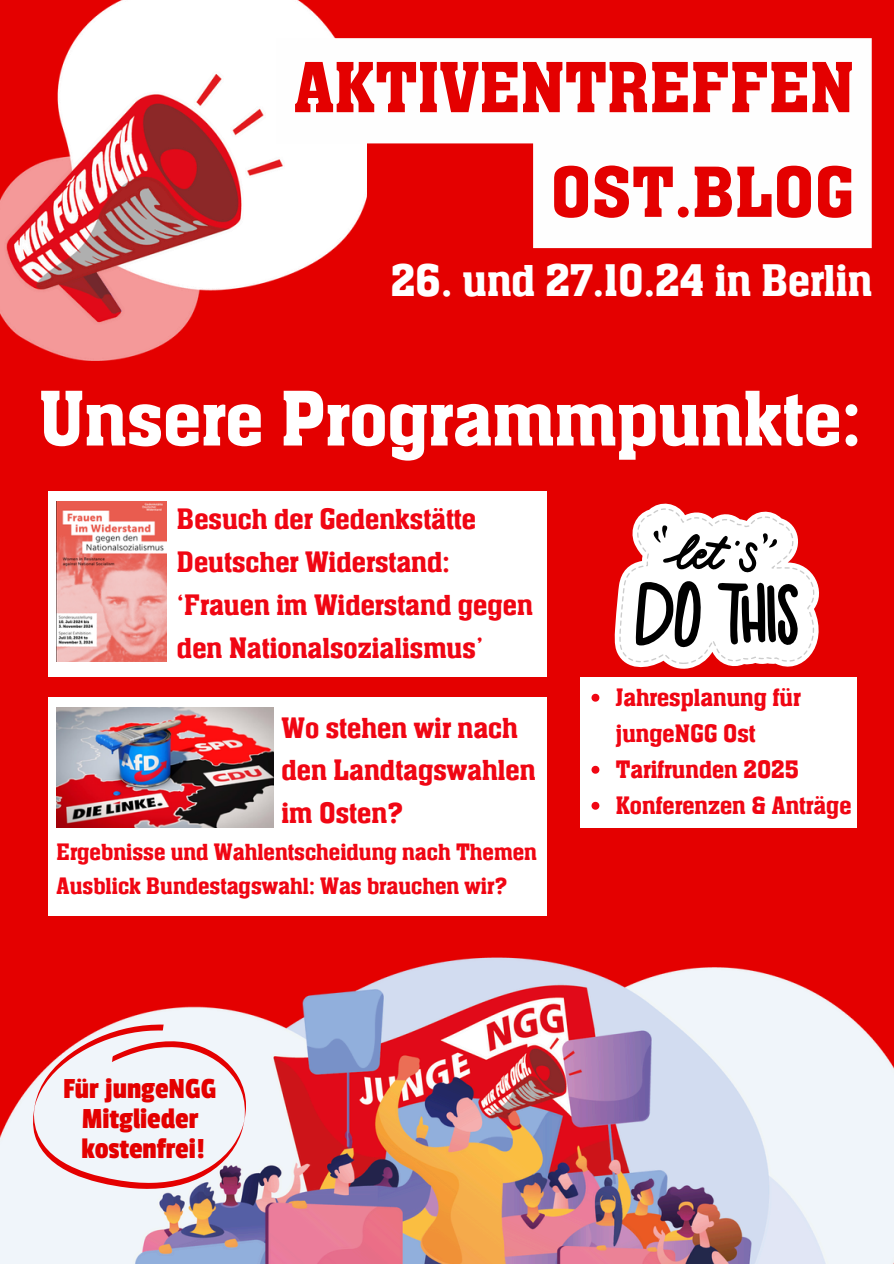
<style>
.page{position:relative;width:894px;height:1264px;background:#fff}
.page>*{position:absolute;margin:0;border:0;box-sizing:border-box;transform-origin:0 0}
.t1{font:500 82.05px "Aachen Pro";color:#fff}
.t2{font:500 75.3px/104.7px "Aachen Pro";color:#e40000;text-align:right}
.t3{font:500 47.25px "Aachen Pro";color:#fff}
.t4{font:500 30.6px/42.8px "Aachen Pro";color:#f00613}
.t5{font:30.6px/30.3px "Passion One";color:#e40000;text-align:center}
.t6{font:500 26.1px/36px "Aachen Pro";color:#f00613}
.t7{font:500 24.6px/33.8px "Aachen Pro";color:#f00613}
</style>
<div class="page">
<div style="left:0;top:0;width:893px;height:1263px;background:#e40000"></div>
<img style="left:0;top:0;width:336px;height:360px">
<img style="left:0;top:957px;width:893px;height:306px">
<svg style="left:32px;top:1024px;width:214px;height:165px"></svg>
<div style="left:49px;top:492px;width:497px;height:185px;background:#fff"></div>
<img style="left:57px;top:502px;width:109px;height:159px">
<div style="left:49px;top:697px;width:497px;height:218px;background:#fff"></div>
<img style="left:57px;top:707px;width:217px;height:120px">
<div style="left:580px;top:677px;width:276px;height:150px;background:#fff"></div>
<svg style="left:614px;top:503px;width:205px;height:166px"></svg>
<svg style="left:276px;top:38px;width:595px;height:210px;fill:#fefefe"></svg>
<svg style="left:591px;top:693px;width:8px;height:8px"></svg>
<svg style="left:591px;top:765px;width:8px;height:8px"></svg>
<svg style="left:591px;top:801px;width:8px;height:8px"></svg>
<h4 class="t2" style="left:294px;top:37px;width:561px">AKTIVENTREFFEN<br>OST.BLOG</h4>
<p class="t3" style="left:390px;top:254px;width:483px">26. und 27.10.24 in Berlin</p>
<p class="t1" style="left:39px;top:373px;width:823px">Unsere Programmpunkte:</p>
<p class="t4" style="left:177px;top:498px;width:357px">Besuch der Gedenkstätte<br>Deutscher Widerstand: ‘Frauen im Widerstand gegen den Nationalsozialismus’</p>
<p class="t4" style="left:281px;top:707px;width:255px">Wo stehen wir nach den Landtagswahlen im Osten?</p>
<p class="t7" style="left:57px;top:836px;width:481px">Ergebnisse und Wahlentscheidung nach Themen<br>Ausblick Bundestagswahl: Was brauchen wir?</p>
<p class="t5" style="left:63px;top:1073px;width:155px">Für jungeNGG<br>Mitglieder kostenfrei!</p>
<h4 class="t6" style="left:615px;top:680px;width:186px">Jahresplanung für jungeNGG Ost</h4>
<h6 class="t6" style="left:615px;top:752px;width:185px">Tarifrunden 2025</h6>
<p class="t6" style="left:615px;top:788px;width:237px">Konferenzen &amp; Anträge</p>
</div>
